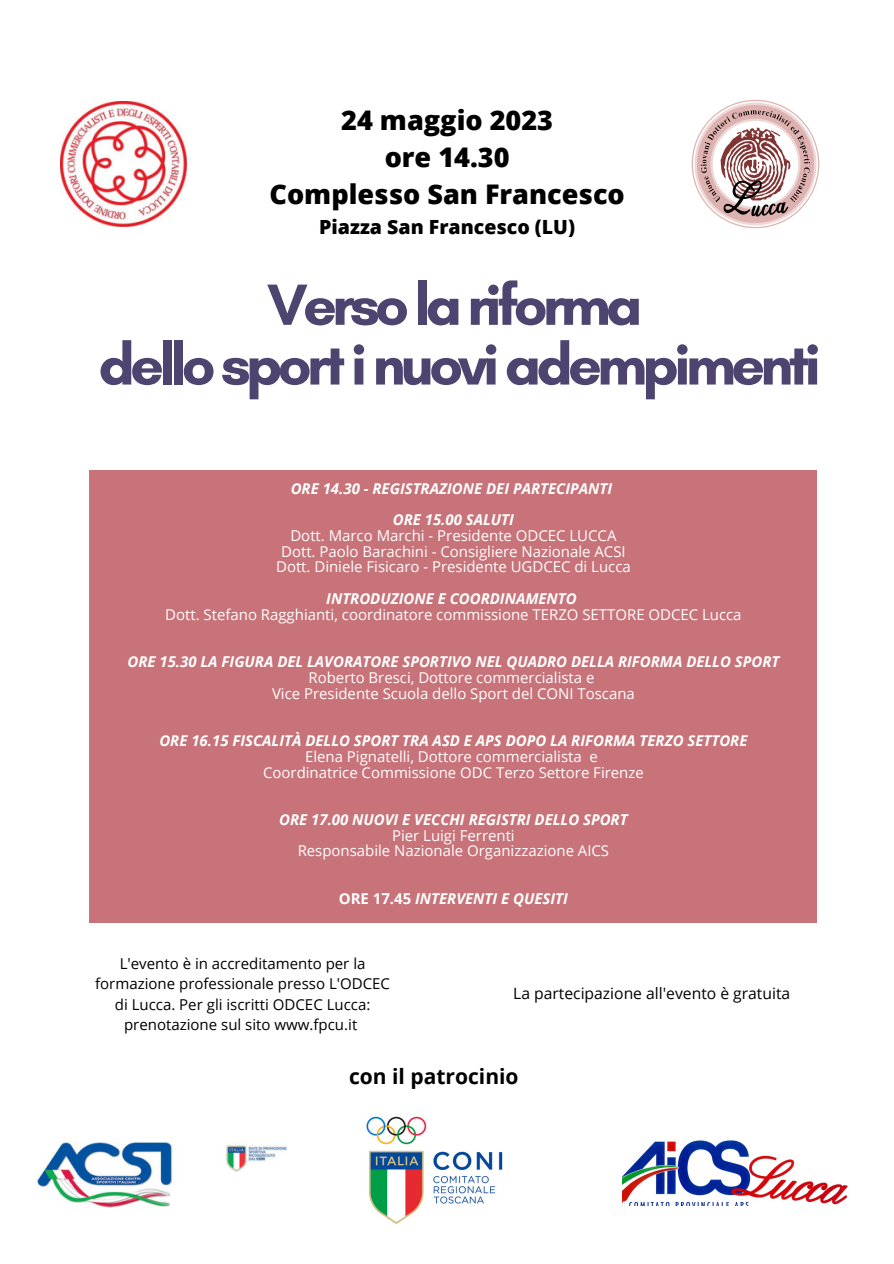
<style>
.page{position:relative;width:894px;height:1264px;background:#fff}
.page>*{position:absolute;margin:0;border:0;box-sizing:border-box;transform-origin:0 0}
.t1{font:700 59.1px "Glacial Indifference";letter-spacing:-.08em;color:#4e4470}
.t2{font:800 27px "Open Sans";color:#000}
.t3{font:700 21px "Open Sans";color:#000}
.t4{font:800 19.5px "Open Sans";color:#000}
.t5{font:15.6px "Open Sans";color:#000}
.t6{font:15px "Open Sans";color:#fff}
.t7{font:italic 700 15px "Open Sans";color:#fff}
.t8{font:15px/20.2px "Open Sans";color:#000;text-align:center}
.s1{font-style:normal}
</style>
<div class="page">
<div style="left:89px;top:470px;width:728px;height:453px;background:#c77379"></div>
<img style="left:61px;top:101px;width:125px;height:125px">
<img style="left:37px;top:1142px;width:250px;height:65px">
<img style="left:622px;top:1140px;width:225px;height:65px">
<img style="left:366px;top:1116px;width:137px;height:108px">
<img style="left:691px;top:99px;width:129px;height:130px">
<p class="t2" style="left:341px;top:101px;width:213px">24 maggio 2023</p>
<p class="t2" style="left:384px;top:138px;width:126px">ore 14.30</p>
<p class="t2" style="left:269px;top:175px;width:357px">Complesso San Francesco</p>
<p class="t4" style="left:319px;top:213px;width:257px">Piazza San Francesco (LU)</p>
<p class="t1" style="left:267px;top:269px;width:377px">Verso la riforma</p>
<p class="t1" style="left:98px;top:328px;width:723px">dello sport i nuovi adempimenti</p>
<p class="t7" style="left:290px;top:477px;width:323px">ORE 14.30 - REGISTRAZIONE DEI PARTECIPANTI</p>
<p class="t7" style="left:393px;top:509px;width:123px">ORE 15.00 SALUTI</p>
<p class="t6" style="left:290px;top:525px;width:327px">Dott. Marco Marchi - Presidente ODCEC LUCCA</p>
<p class="t6" style="left:281px;top:540px;width:346px">Dott. Paolo Barachini - Consigliere Nazionale ACSI</p>
<p class="t6" style="left:276px;top:556px;width:356px">Dott. Diniele Fisicaro - Presidente UGDCEC di Lucca</p>
<p class="t7" style="left:326px;top:588px;width:252px">INTRODUZIONE E COORDINAMENTO</p>
<p class="t6" style="left:165px;top:603px;width:577px">Dott. Stefano Ragghianti, coordinatore commissione TERZO SETTORE ODCEC Lucca</p>
<p class="t7" style="left:127px;top:651px;width:653px">ORE 15.30 LA FIGURA DEL LAVORATORE SPORTIVO NEL QUADRO DELLA RIFORMA DELLO SPORT</p>
<p class="t6" style="left:308px;top:667px;width:287px">Roberto Bresci, Dottore commercialista e</p>
<p class="t6" style="left:272px;top:682px;width:364px">Vice Presidente Scuola dello Sport del CONI Toscana</p>
<p class="t7" style="left:159px;top:730px;width:589px">ORE 16.15 FISCALITÀ DELLO SPORT TRA ASD E APS DOPO LA RIFORMA TERZO SETTORE</p>
<p class="t6" style="left:305px;top:745px;width:294px">Elena Pignatelli, Dottore commercialista e</p>
<p class="t6" style="left:263px;top:761px;width:382px">Coordinatrice Commissione ODC Terzo Settore Firenze</p>
<p class="t7" style="left:279px;top:808px;width:350px">ORE 17.00 NUOVI E VECCHI REGISTRI DELLO SPORT</p>
<p class="t6" style="left:392px;top:824px;width:124px">Pier Luigi Ferrenti</p>
<p class="t6" style="left:297px;top:840px;width:313px">Responsabile Nazionale Organizzazione AICS</p>
<p class="t7" style="left:339px;top:887px;width:230px"><span class="s1">ORE 17.45</span> INTERVENTI E QUESITI</p>
<p class="t8" style="left:95px;top:953px;width:296px">L'evento è in accreditamento per la formazione professionale presso L'ODCEC di Lucca. Per gli iscritti ODCEC Lucca: prenotazione sul sito www.fpcu.it</p>
<p class="t5" style="left:513px;top:982px;width:278px">La partecipazione all'evento è gratuita</p>
<p class="t3" style="left:349px;top:1061px;width:171px">con il patrocinio</p>
</div>
